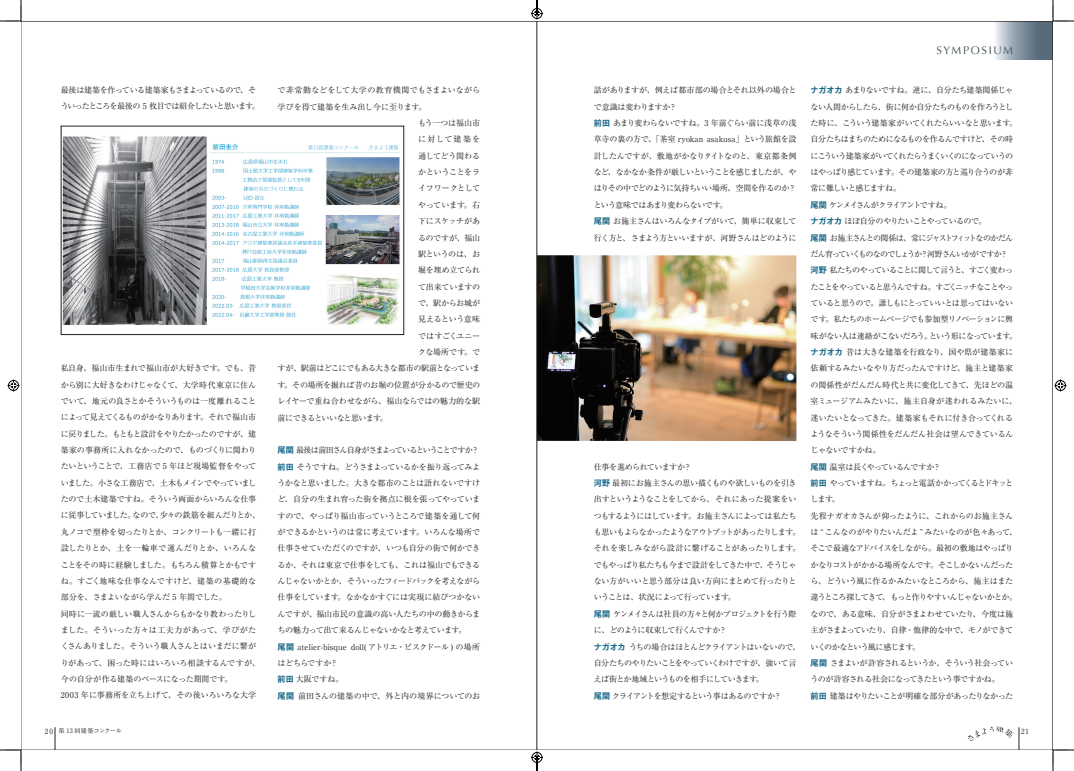
<style>
.page{position:relative;width:1074px;height:771px;background:#fff}
.page>*{position:absolute;margin:0;border:0;box-sizing:border-box;transform-origin:0 0}
.t1{font:11px "Optima";letter-spacing:.145em;color:#475359}
.t2{font:8.1px/16.3px "Ryumin Pr 6 N";letter-spacing:-.045em;color:#231f20}
.t3{font:8.1px/16.3px "Ryumin Pr 6 N";letter-spacing:-.065em;color:#231f20}
.t4{font:8.1px/16.3px "Ryumin Pr 6 N";letter-spacing:-.025em;color:#231f20}
.t5{font:8.1px/16.3px "Ryumin Pr 6 N";letter-spacing:-.07em;color:#231f20}
.t6{font:8.1px "Ryumin Pr 6 N";letter-spacing:-.01em;color:#231f20}
.t7{font:8.1px "Ryumin Pr 6 N";letter-spacing:-.015em;color:#231f20}
.t8{font:8.1px "Ryumin Pr 6 N";letter-spacing:.03em;color:#231f20}
.t9{font:8.1px "Ryumin Pr 6 N";letter-spacing:-.075em;color:#231f20}
.t10{font:8.1px "Ryumin Pr 6 N";letter-spacing:-.02em;color:#231f20}
.t11{font:8.1px "Ryumin Pr 6 N";letter-spacing:.13em;color:#231f20}
.t12{font:7.1px "Ryumin Pr 6";color:#231f20}
.t13{font:6.2px "Ryumin Pr 6 N";letter-spacing:-.04em;color:#231f20}
.s1{font-family:"Axis Basic Pro N B";color:#1d6b8b}
.s2{font-family:"Ryumin Pr 6";font-size:7.1px}
</style>
<div class="page">
<svg style="left:996px;top:23px;width:55px;height:37px;background:#8795a3"></svg>
<svg style="left:55px;top:727px;width:1px;height:21px"></svg>
<svg style="left:968px;top:726px;width:51px;height:22px"></svg>
<img style="left:63px;top:136px;width:337px;height:189px">
<div style="left:61px;top:126px;width:343px;height:209px;border:1px solid #231f20"></div>
<img style="left:538px;top:255px;width:258px;height:186px">
<hr style="left:537px;top:21px;width:1px;height:729px;background:#231f20">
<svg style="left:0;top:0;width:22px;height:22px"></svg>
<svg style="left:0;top:749px;width:22px;height:22px"></svg>
<svg style="left:1052px;top:0;width:22px;height:22px"></svg>
<svg style="left:1052px;top:749px;width:22px;height:22px"></svg>
<svg style="left:8px;top:379px;width:12px;height:12px"></svg>
<svg style="left:1054px;top:379px;width:12px;height:12px"></svg>
<svg style="left:531px;top:0;width:12px;height:20px"></svg>
<svg style="left:531px;top:751px;width:12px;height:20px"></svg>
<p class="t5" style="left:61px;top:81px;width:201px">最後は建築を作っている建築家もさまよっているので、そういったところを最後の 5 枚目では紹介したいと思います。</p>
<p class="t4" style="left:61px;top:359px;width:201px">私自身、福山市生まれで福山市が大好きです。でも、昔から別に大好きなわけじゃなくて、大学時代東京に住んでいて、地元の良さとかそういうものは一度離れることによって見えてくるものがかなりあります。それで福山市に戻りました。もともと設計をやりたかったのですが、建築家の事務所に入れなかったので、ものづくりに関わりたいということで、工務店で 5 年ほど現場監督をやっていました。小さな工務店で、土木もメインでやっていましたので土木建築ですね。そういう両面からいろんな仕事に従事していました。なので、少々の鉄筋を組んだりとか、丸ノコで型枠を切ったりとか、コンクリートも一緒に打設したりとか、土を一輪車で運んだりとか、いろんなことをその時に経験しました。もちろん積算とかもですね。すごく地味な仕事なんですけど、建築の基礎的な部分を、さまよいながら学んだ 5 年間でした。<br>同時に一流の厳しい職人さんからもかなり教わったりしました。そういった方々は工夫力があって、学びがたくさんありました。そういう職人さんとはいまだに繋がりがあって、困った時にはいろいろ相談するんですが、今の自分が作る建築のベースになった期間です。<br>2003 年に事務所を立ち上げて、その後いろいろな大学</p>
<p class="t8" style="left:278px;top:84px;width:204px">で非常勤などをして大学の教育機関でもさまよいながら</p>
<p class="t6" style="left:278px;top:100px;width:150px">学びを得て建築を生み出し今に至ります。</p>
<p class="t6" style="left:418px;top:117px;width:64px">もう一つは福山市</p>
<p class="t11" style="left:418px;top:133px;width:64px">に対して建築を</p>
<p class="t2" style="left:418px;top:147px;width:64px">通してどう関わる</p>
<p class="t2" style="left:418px;top:163px;width:64px">かということをラ</p>
<p class="t2" style="left:418px;top:180px;width:64px">イフワークとして</p>
<p class="t2" style="left:418px;top:196px;width:64px">やっています。右</p>
<p class="t10" style="left:418px;top:215px;width:64px">下にスケッチがあ</p>
<p class="t2" style="left:418px;top:229px;width:64px">るのですが、福山</p>
<p class="t2" style="left:418px;top:245px;width:64px">駅というのは、お</p>
<p class="t2" style="left:418px;top:262px;width:64px">堀を埋め立てられ</p>
<p class="t2" style="left:418px;top:278px;width:64px">て出来ていますの</p>
<p class="t2" style="left:418px;top:294px;width:64px">で、駅からお城が</p>
<p class="t2" style="left:418px;top:311px;width:64px">見えるという意味</p>
<p class="t2" style="left:418px;top:327px;width:64px">ではすごくユニー</p>
<p class="t2" style="left:418px;top:343px;width:64px">クな場所です。で</p>
<p class="t5" style="left:278px;top:360px;width:204px">すが、駅前はどこにでもある大きな都市の駅前となっていま</p>
<p class="t4" style="left:278px;top:376px;width:204px">す。その場所を掘れば昔のお堀の位置が分かるので歴史の</p>
<p class="t7" style="left:278px;top:395px;width:204px">レイヤーで重ね合わせながら、福山ならではの魅力的な駅</p>
<p class="t9" style="left:278px;top:411px;width:112px">前にできるといいなと思います。</p>
<p class="t2" style="left:278px;top:441px;width:204px"><span class="s1">尾関</span> 最後は前田さん自身がさまよっているということですか？<span class="s1">前田</span> そうですね。どうさまよっているかを振り返ってみようかなと思いました。大きな都市のことは語れないですけど、自分の生まれ育った街を拠点に根を張ってやっていますので、やっぱり福山市っていうところで建築を通して何ができるかというのは常に考えています。いろんな場所で仕事させていただくのですが、いつも自分の街で何かできるか、それは東京で仕事をしても、これは福山でもできるんじゃないかとか、そういったフィードバックを考えながら仕事をしています。なかなかすぐには実現に結びつかないんですが、福山市民の意識の高い人たちの中の動きからまちの魅力って出て来るんじゃないかなと考えています。<br><span class="s1">尾関</span> atelier-bisque doll( アトリエ・ビスクドール ) の場所はどちらですか？<br><span class="s1">前田</span> 大阪ですね。<br><span class="s1">尾関</span> 前田さんの建築の中で、外と内の境界についてのお</p>
<p class="t2" style="left:594px;top:82px;width:204px">話がありますが、例えば都市部の場合とそれ以外の場合とで意識は変わりますか？<br><span class="s1">前田</span> あまり変わらないですね。3 年前ぐらい前に浅草の浅草寺の裏の方で、「茶室 ryokan asakusa」という旅館を設計したんですが、敷地がかなりタイトなのと、東京都条例など、なかなか条件が厳しいということを感じましたが、やはりその中でどのように気持ちいい場所、空間を作るのか？という意味ではあまり変わらないです。<br><span class="s1">尾関</span> お施主さんはいろんなタイプがいて、簡単に収束して行く方と、さまよう方といいますが、河野さんはどのように</p>
<p class="t2" style="left:594px;top:458px;width:208px">仕事を進められていますか？<br><span class="s1">河野</span> 最初にお施主さんの思い描くものや欲しいものを引き出すというようなことをしてから、それにあった提案をいつもするようにはしています。お施主さんによっては私たちも思いもよらなかったようなアウトプットがあったりします。それを楽しみながら設計に繋げることがあったりします。でもやっぱり私たちも今まで設計をしてきた中で、そうじゃない方がいいと思う部分は良い方向にまとめて行ったりということは、状況によって行っています。<br><span class="s1">尾関</span> ケンメイさんは社員の方々と何かプロジェクトを行う際に、どのように収束して行くんですか？<br><span class="s1">ナガオカ</span> うちの場合はほとんどクライアントはいないので、自分たちのやりたいことをやっていくわけですが、強いて言えば街とか地域というものを相手にしていきます。<br><span class="s1">尾関</span> クライアントを想定するという事はあるのですか？</p>
<h1 class="t1" style="left:936px;top:44px;width:78px">SYMPOSIUM</h1>
<p class="t3" style="left:810px;top:82px;width:208px"><span class="s1">ナガオカ</span> あまりないですね。逆に、自分たち建築関係じゃない人間からしたら、街に何か自分たちのものを作ろうとした時に、こういう建築家がいてくれたらいいなと思います。自分たちはまちのためになるものを作るんですけど、その時にこういう建築家がいてくれたらうまくいくのになっていうのはやっぱり感じています。その建築家の方と巡り合うのが非常に難しいと感じますね。<br><span class="s1">尾関</span> ケンメイさんがクライアントですね。<br><span class="s1">ナガオカ</span> ほぼ自分のやりたいことやっているので。<br><span class="s1">尾関</span> お施主さんとの関係は、常にジャストフィットなのかだんだん育っていくものなのでしょうか？河野さんいかがですか？<span class="s1">河野</span> 私たちのやっていることに関して言うと、すごく変わったことをやっていると思うんですね。すごくニッチなことやっていると思うので。誰しもにとっていいとは思ってはいないです。私たちのホームページでも参加型リノベーションに興味がない人は連絡がこないだろう。という形になっています。<span class="s1">ナガオカ</span> 昔は大きな建築を行政なり、国や県が建築家に依頼するみたいなやり方だったんですけど、施主と建築家の関係性がだんだん時代と共に変化してきて、先ほどの温室ミュージアムみたいに、施主自身が迷われるみたいに、迷いたいとなってきた。建築家もそれに付き合ってくれるようなそういう関係性をだんだん社会は望んできているんじゃないですかね。<br><span class="s1">尾関</span> 温室は長くやっているんですか？<br><span class="s1">前田</span> やっていますね。ちょっと電話かかってくるとドキッとします。<br>先程ナガオカさんが仰ったように、これからのお施主さんは “ こんなのがやりたいんだよ ” みたいなのが色々あって、そこで最適なアドバイスをしながら。最初の敷地はやっぱりかなりコストがかかる場所なんです。そこしかないんだったら、どういう風に作るかみたいなところから、施主はまた違うところ探してきて、もっと作りやすいんじゃないかとか。なので、ある意味、自分がさまよわせていたり、今度は施主がさまよっていたり、自律・他律的な中で、モノができていくのかなという風に感じます。<br><span class="s1">尾関</span> さまよいが許容されるというか、そういう社会っていうのが許容される社会になってきたという事ですかね。<br><span class="s1">前田</span> 建築はやりたいことが明確な部分があったりなかった</p>
<p class="t13" style="left:45px;top:725px;width:79px"><span class="s2">20</span> 第 13 回建築コンクール</p>
<p class="t12" style="left:1021px;top:725px;width:9px">21</p>
</div>
